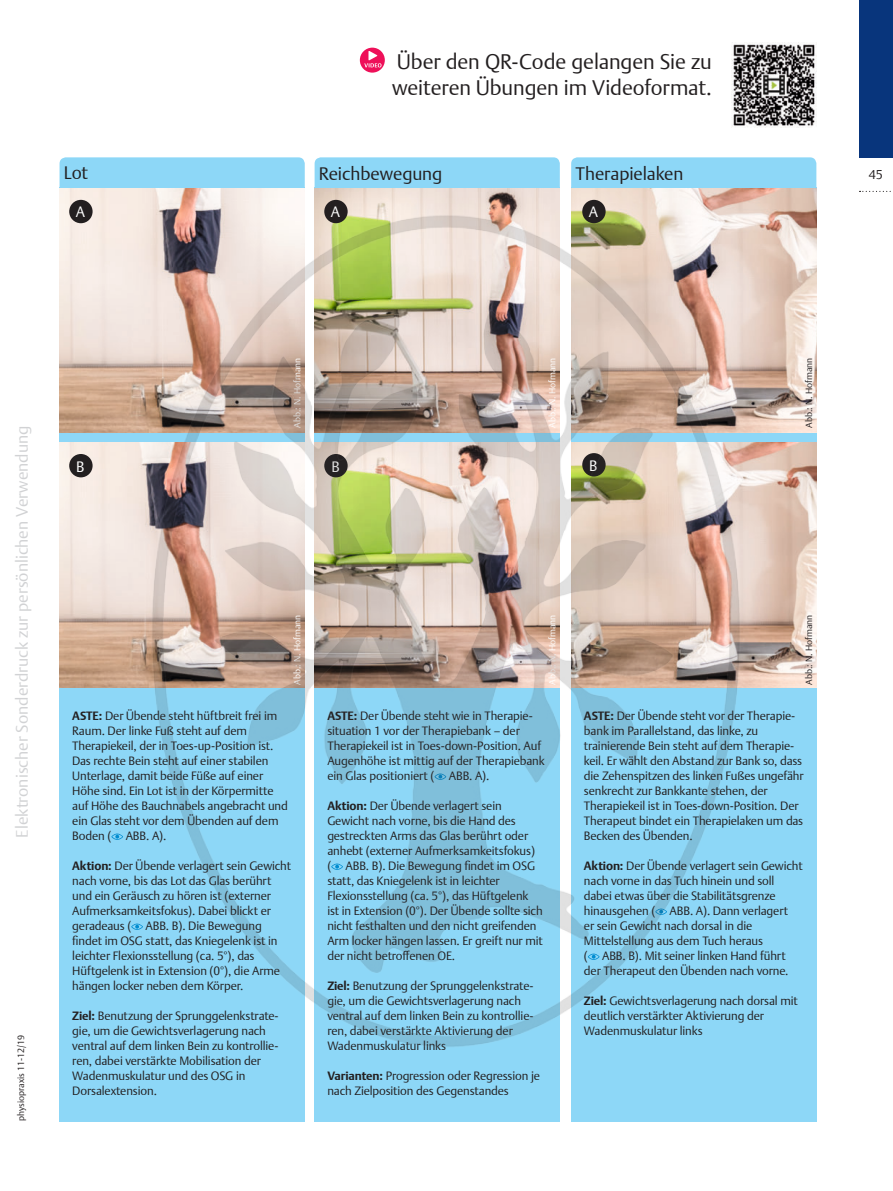
<style>
.page{position:relative;width:893px;height:1191px;background:#fff}
.page>*{position:absolute;margin:0;border:0;box-sizing:border-box;transform-origin:0 0}
.t1{font:300 21px/25.5px "Thieme Argo 2011";letter-spacing:-.005em;color:#231f20}
.t2{font:300 18px "Thieme Argo 2011";letter-spacing:-.005em;color:#231f20}
.t3{font:300 16.5px "Thieme Argo 2011";color:#d1d2d4}
.t4{font:300 15px "Thieme Argo 2011";color:#fff}
.t5{font:300 12.75px "Thieme Argo 2011";color:#231f20}
.t6{font:300 12px/15px "Thieme Argo 2011";letter-spacing:-.01em;color:#231f20}
.t7{font:300 9px "Thieme Argo 2011";color:#fff}
.t8{font:300 9px "Thieme Argo 2011";color:#231f20}
.s1{font-weight:700}
</style>
<div class="page">
<div style="left:60px;top:187px;width:245px;height:934px;background:#8dd7f7"></div>
<svg style="left:111px;top:833px;width:12px;height:7px"></svg>
<svg style="left:131px;top:923px;width:12px;height:7px"></svg>
<img style="left:60px;top:188px;width:245px;height:244px">
<img style="left:60px;top:442px;width:89px;height:245px">
<div style="left:60px;top:157px;width:245px;height:30px;background:#8dd7f7"></div>
<div style="left:69px;top:200px;width:24px;height:23px;background:#231f20;border-radius:50%"></div>
<div style="left:69px;top:454px;width:24px;height:23px;background:#231f20;border-radius:50%"></div>
<div style="left:315px;top:187px;width:245px;height:934px;background:#8dd7f7"></div>
<div style="left:315px;top:157px;width:245px;height:30px;background:#8dd7f7"></div>
<div style="left:571px;top:187px;width:245px;height:934px;background:#8dd7f7"></div>
<div style="left:571px;top:157px;width:245px;height:30px;background:#8dd7f7"></div>
<img style="left:571px;top:188px;width:245px;height:244px">
<img style="left:744px;top:442px;width:72px;height:245px">
<div style="left:582px;top:200px;width:24px;height:23px;background:#231f20;border-radius:50%"></div>
<img style="left:315px;top:188px;width:245px;height:26px">
<div style="left:324px;top:200px;width:24px;height:23px;background:#231f20;border-radius:50%"></div>
<img style="left:731px;top:44px;width:85px;height:84px">
<svg style="left:360px;top:48px;width:25px;height:25px"></svg>
<svg style="left:364px;top:50px;width:17px;height:17px"></svg>
<div style="left:859px;top:0;width:34px;height:157px;background:#08357c"></div>
<svg style="left:859px;top:191px;width:32px;height:1px"></svg>
<img style="left:149px;top:214px;width:595px;height:835px">
<h2 class="t2" style="left:64px;top:161px;width:26px">Lot</h2>
<p class="t4" style="left:76px;top:202px;width:11px">A</p>
<h1 class="t1" style="left:392px;top:48px;width:321px">Über den QR-Code gelangen Sie zu weiteren Übungen im Videoformat.</h1>
<h2 class="t2" style="left:319px;top:161px;width:125px">Reichbewegung</h2>
<p class="t4" style="left:331px;top:202px;width:11px">A</p>
<h2 class="t2" style="left:575px;top:161px;width:109px">Therapielaken</h2>
<p class="t4" style="left:589px;top:202px;width:11px">A</p>
<h3 class="t3" style="left:11px;top:837px;width:413px;rotate:-90deg">Elektronischer Sonderdruck zur persönlichen Verwendung</h3>
<p class="t8" style="left:15px;top:1121px;width:88px;rotate:-90deg">physiopraxis 11-12/19</p>
<p class="t4" style="left:76px;top:456px;width:10px">B</p>
<p class="t7" style="left:291px;top:427px;width:71px;rotate:-90deg">Abb.: N. Hofmann</p>
<p class="t4" style="left:331px;top:456px;width:10px">B</p>
<p class="t7" style="left:546px;top:427px;width:71px;rotate:-90deg">Abb.: N. Hofmann</p>
<p class="t4" style="left:589px;top:455px;width:10px">B</p>
<p class="t8" style="left:803px;top:427px;width:71px;rotate:-90deg">Abb.: N. Hofmann</p>
<p class="t7" style="left:291px;top:685px;width:71px;rotate:-90deg">Abb.: N. Hofmann</p>
<p class="t6" style="left:72px;top:708px;width:217px"><span class="s1">ASTE:</span> Der Übende steht hüftbreit frei im Raum. Der linke Fuß steht auf dem Therapiekeil, der in Toes-up-Position ist.<br>Das rechte Bein steht auf einer stabilen Unterlage, damit beide Füße auf einer Höhe sind. Ein Lot ist in der Körpermitte auf Höhe des Bauchnabels angebracht und ein Glas steht vor dem Übenden auf dem Boden ( ABB. A).</p>
<p class="t6" style="left:72px;top:858px;width:220px"><span class="s1">Aktion:</span> Der Übende verlagert sein Gewicht nach vorne, bis das Lot das Glas berührt und ein Geräusch zu hören ist (externer Aufmerksamkeitsfokus). Dabei blickt er geradeaus ( ABB. B). Die Bewegung findet im OSG statt, das Kniegelenk ist in leichter Flexionsstellung (ca. 5°), das Hüftgelenk ist in Extension (0°), die Arme hängen locker neben dem Körper.</p>
<p class="t6" style="left:72px;top:1008px;width:208px"><span class="s1">Ziel:</span> Benutzung der Sprunggelenkstrate&shy;gie, um die Gewichtsverlagerung nach ventral auf dem linken Bein zu kontrollie&shy;ren, dabei verstärkte Mobilisation der Wadenmuskulatur und des OSG in Dorsalextension.</p>
<p class="t7" style="left:546px;top:685px;width:71px;rotate:-90deg">Abb.: N. Hofmann</p>
<p class="t6" style="left:327px;top:708px;width:219px"><span class="s1">ASTE:</span> Der Übende steht wie in Therapie&shy;situation 1 vor der Therapiebank – der Therapiekeil ist in Toes-down-Position. Auf Augenhöhe ist mittig auf der Therapiebank ein Glas positioniert ( ABB. A).</p>
<p class="t6" style="left:327px;top:798px;width:217px"><span class="s1">Aktion:</span> Der Übende verlagert sein Gewicht nach vorne, bis die Hand des gestreckten Arms das Glas berührt oder anhebt (externer Aufmerksamkeitsfokus)<br>( ABB. B). Die Bewegung findet im OSG statt, das Kniegelenk ist in leichter Flexionsstellung (ca. 5°), das Hüftgelenk ist in Extension (0°). Der Übende sollte sich nicht festhalten und den nicht greifenden Arm locker hängen lassen. Er greift nur mit der nicht betroffenen OE.</p>
<p class="t6" style="left:327px;top:978px;width:208px"><span class="s1">Ziel:</span> Benutzung der Sprunggelenkstrate&shy;gie, um die Gewichtsverlagerung nach ventral auf dem linken Bein zu kontrollie&shy;ren, dabei verstärkte Aktivierung der Wadenmuskulatur links</p>
<p class="t6" style="left:327px;top:1068px;width:214px"><span class="s1">Varianten:</span> Progression oder Regression je nach Zielposition des Gegenstandes</p>
<p class="t8" style="left:803px;top:685px;width:71px;rotate:-90deg">Abb.: N. Hofmann</p>
<p class="t6" style="left:584px;top:708px;width:221px"><span class="s1">ASTE:</span> Der Übende steht vor der Therapie&shy;bank im Parallelstand, das linke, zu trainierende Bein steht auf dem Therapie&shy;keil. Er wählt den Abstand zur Bank so, dass die Zehenspitzen des linken Fußes ungefähr senkrecht zur Bankkante stehen, der Therapiekeil ist in Toes-down-Position. Der Therapeut bindet ein Therapielaken um das Becken des Übenden.</p>
<p class="t6" style="left:584px;top:858px;width:220px"><span class="s1">Aktion:</span> Der Übende verlagert sein Gewicht nach vorne in das Tuch hinein und soll dabei etwas über die Stabilitätsgrenze hinausgehen ( ABB. A). Dann verlagert<br>er sein Gewicht nach dorsal in die Mittelstellung aus dem Tuch heraus<br>( ABB. B). Mit seiner linken Hand führt der Therapeut den Übenden nach vorne.</p>
<p class="t6" style="left:584px;top:993px;width:215px"><span class="s1">Ziel:</span> Gewichtsverlagerung nach dorsal mit deutlich verstärkter Aktivierung der<br>Wadenmuskulatur links</p>
<p class="t5" style="left:869px;top:166px;width:16px">45</p>
</div>
